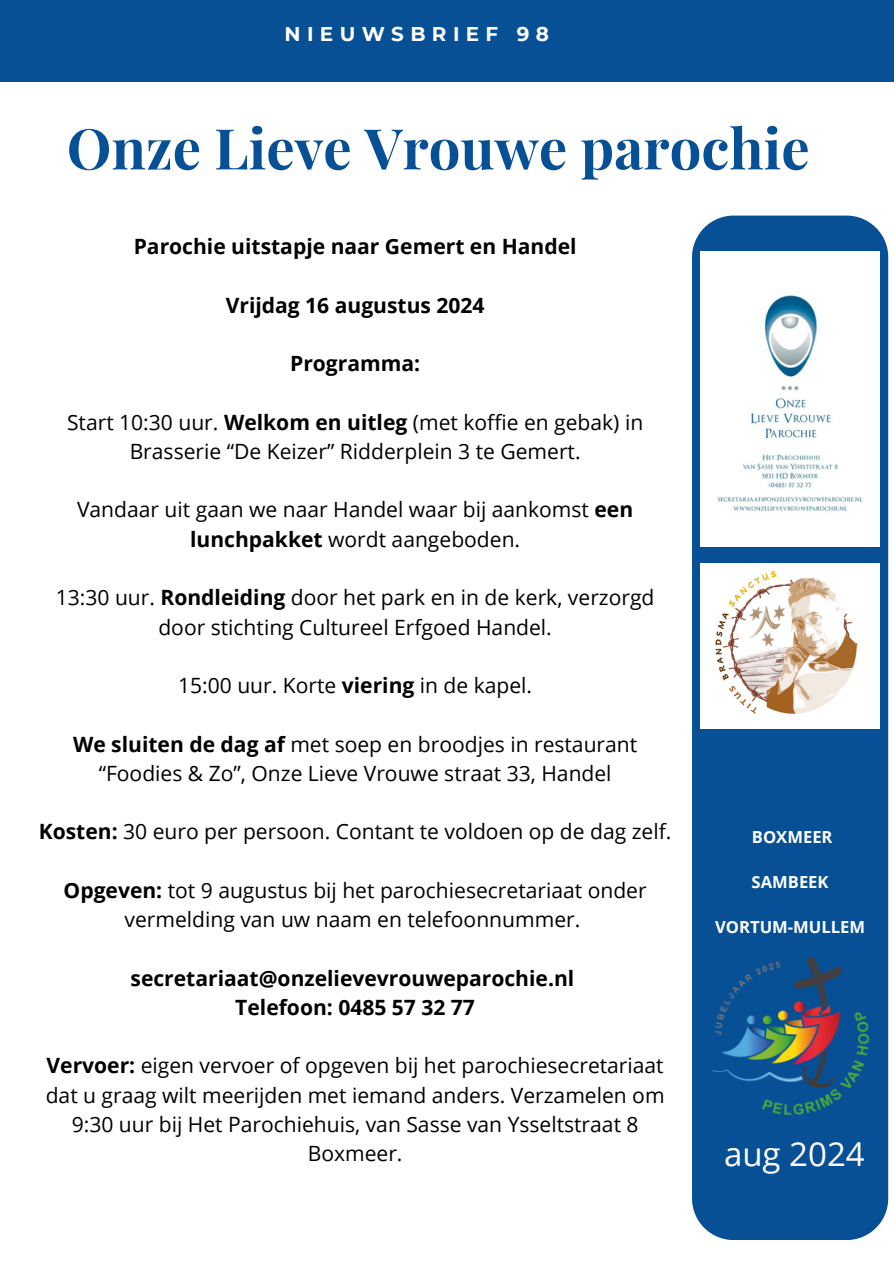
<style>
.page{position:relative;width:894px;height:1264px;background:#fff}
.page>*{position:absolute;margin:0;border:0;box-sizing:border-box;transform-origin:0 0}
.t1{font:700 56.25px "Playfair Display";color:#075096}
.t2{font:33px "Open Sans";color:#fff}
.t3{font:21px/29.2px "Open Sans";color:#000;text-align:center}
.t4{font:700 21px/29.2px "Open Sans";color:#000;text-align:center}
.t5{font:700 19.95px "Montserrat";letter-spacing:.32em;color:#fff}
.t6{font:700 16.65px "Open Sans";color:#fff}
.s1{font-weight:700}
</style>
<div class="page">
<div style="left:0;top:0;width:893px;height:81px;background:#075096"></div>
<div style="left:692px;top:215px;width:195px;height:1024px;background:#075096"></div>
<img style="left:700px;top:252px;width:179px;height:294px">
<img style="left:700px;top:563px;width:179px;height:165px">
<img style="left:707px;top:953px;width:164px;height:164px">
<p class="t5" style="left:284px;top:22px;width:266px">NIEUWSBRIEF 98</p>
<h1 class="t1" style="left:67px;top:109px;width:744px">Onze Lieve Vrouwe parochie</h1>
<h4 class="t4" style="left:134px;top:231px;width:444px">Parochie uitstapje naar Gemert en Handel</h4>
<h4 class="t4" style="left:226px;top:290px;width:260px">Vrijdag 16 augustus 2024</h4>
<h4 class="t4" style="left:290px;top:348px;width:131px">Programma:</h4>
<h5 class="t3" style="left:67px;top:407px;width:577px">Start 10:30 uur. <span class="s1">Welkom en uitleg</span> (met koffie en gebak) in<br>Brasserie “De Keizer” Ridderplein 3 te Gemert.</h5>
<h5 class="t3" style="left:77px;top:494px;width:557px">Vandaar uit gaan we naar Handel waar bij aankomst <span class="s1">een lunchpakket</span> wordt aangeboden.</h5>
<h5 class="t3" style="left:56px;top:582px;width:600px">13:30 uur. <span class="s1">Rondleiding</span> door het park en in de kerk, verzorgd door stichting Cultureel Erfgoed Handel.</h5>
<h5 class="t3" style="left:178px;top:670px;width:355px">15:00 uur. Korte <span class="s1">viering</span> in de kapel.</h5>
<h5 class="t3" style="left:73px;top:728px;width:565px"><span class="s1">We sluiten de dag af</span> met soep en broodjes in restaurant “Foodies &amp; Zo”, Onze Lieve Vrouwe straat 33, Handel</h5>
<h5 class="t3" style="left:39px;top:816px;width:634px"><span class="s1">Kosten:</span> 30 euro per persoon. Contant te voldoen op de dag zelf.</h5>
<h5 class="t3" style="left:64px;top:875px;width:584px"><span class="s1">Opgeven:</span> tot 9 augustus bij het parochiesecretariaat onder vermelding van uw naam en telefoonnummer.</h5>
<h4 class="t4" style="left:130px;top:962px;width:445px">secretariaat@onzelievevrouweparochie.nl<br>Telefoon: 0485 57 32 77</h4>
<h5 class="t3" style="left:46px;top:1050px;width:620px"><span class="s1">Vervoer:</span> eigen vervoer of opgeven bij het parochiesecretariaat dat u graag wilt meerijden met iemand anders. Verzamelen om 9:30 uur bij Het Parochiehuis, van Sasse van Ysseltstraat 8<br>Boxmeer.</h5>
<p class="t6" style="left:751px;top:825px;width:82px">BOXMEER</p>
<p class="t6" style="left:751px;top:870px;width:78px">SAMBEEK</p>
<p class="t6" style="left:714px;top:915px;width:151px">VORTUM-MULLEM</p>
<p class="t2" style="left:723px;top:1130px;width:142px">aug 2024</p>
</div>
